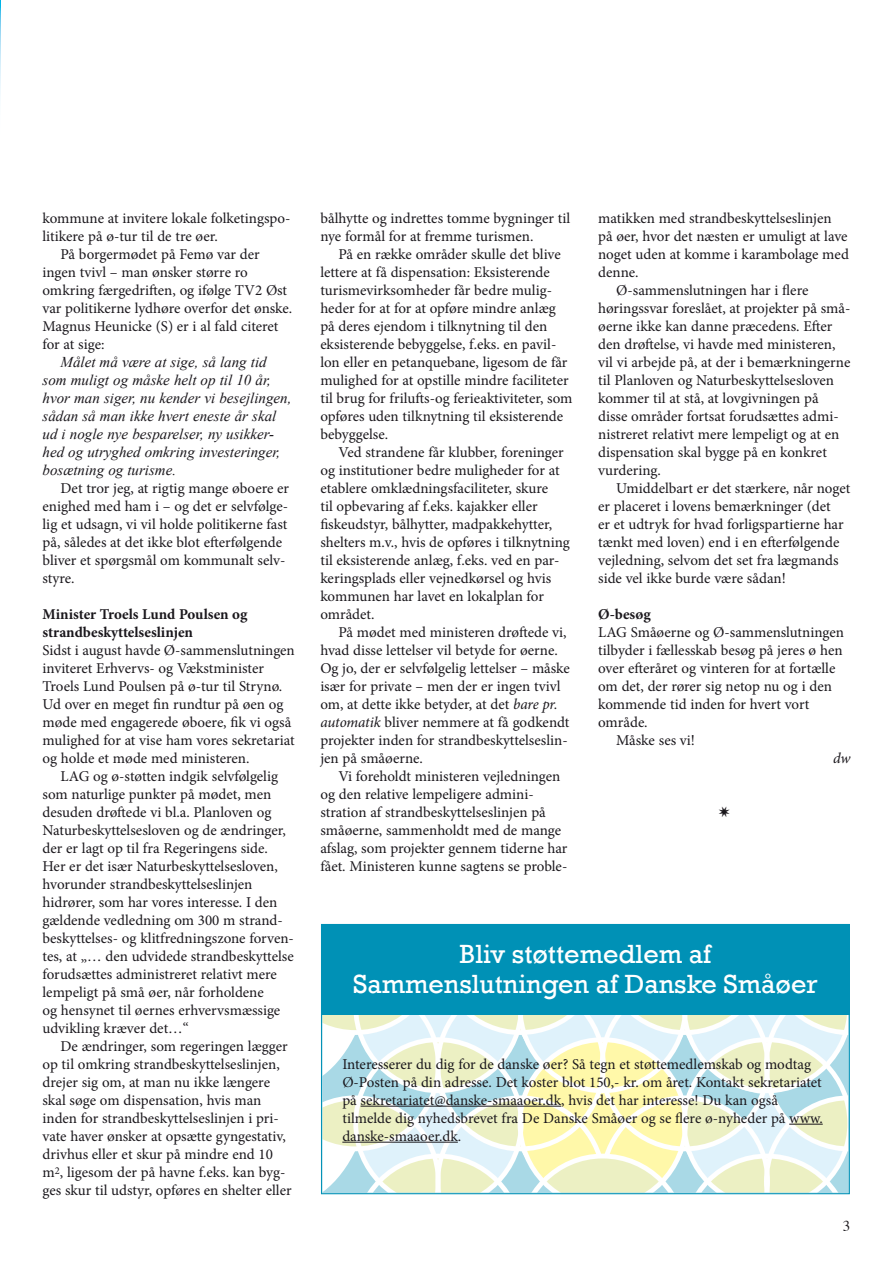
<style>
.page{position:relative;width:893px;height:1263px;background:#fff}
.page>*{position:absolute;margin:0;border:0;box-sizing:border-box;transform-origin:0 0}
.t1{font:27px/30px "Rockwell";color:#fff;text-align:center}
.t2{font:15px/18px "Minion Pro";color:#1a171c}
.t3{font:italic 15px/18px "Times New Roman";color:#1a171c}
.t4{font:700 15px/18px "Minion Pro";color:#1a171c}
.t5{font:italic 15px "Minion Pro";color:#1a171c}
.t6{font:15px "Times";color:#1a171c}
.s1{font-style:italic}
</style>
<div class="page">
<svg style="left:0;top:0;width:1px;height:97px"></svg>
<svg style="left:324px;top:1014px;width:523px;height:177px"></svg>
<div style="left:321px;top:924px;width:529px;height:90px;background:#0091b6"></div>
<hr style="left:361px;top:1106px;width:200px;height:1px;background:#1a171c">
<hr style="left:789px;top:1124px;width:34px;height:1px;background:#1a171c">
<hr style="left:342px;top:1142px;width:116px;height:1px;background:#1a171c">
<div style="left:321px;top:924px;width:529px;height:270px;border:1px solid #0091b6"></div>
<p class="t2" style="left:43px;top:209px;width:249px">kommune at invitere lokale folketingspo-</p>
<p class="t2" style="left:43px;top:227px;width:177px">litikere på ø-tur til de tre øer.</p>
<p class="t2" style="left:61px;top:245px;width:201px">På borgermødet på Femø var der</p>
<p class="t2" style="left:43px;top:263px;width:207px">ingen tvivl – man ønsker større ro</p>
<p class="t2" style="left:43px;top:281px;width:246px">omkring færgedriften, og ifølge TV2 Øst</p>
<p class="t2" style="left:43px;top:299px;width:251px">var politikerne lydhøre overfor det ønske.</p>
<p class="t2" style="left:43px;top:317px;width:238px">Magnus Heunicke (S) er i al fald citeret</p>
<p class="t2" style="left:43px;top:335px;width:63px">for at sige:</p>
<p class="t3" style="left:43px;top:352px;width:250px;text-indent:18px">Målet må være at sige, så lang tid som muligt og måske helt op til 10 år, hvor man siger, nu kender vi besejlingen, sådan så man ikke hvert eneste år skal ud i nogle nye besparelser, ny usikker&shy;hed og utryghed omkring investeringer, bosætning og turisme.</p>
<p class="t2" style="left:43px;top:479px;width:248px;text-indent:18px">Det tror jeg, at rigtig mange øboere er enighed med ham i – og det er selvfølge&shy;lig et udsagn, vi vil holde politikerne fast på, således at det ikke blot efterfølgende bliver et spørgsmål om kommunalt selv&shy;styre.</p>
<p class="t4" style="left:43px;top:605px;width:207px">Minister Troels Lund Poulsen og strandbeskyttelseslinjen</p>
<p class="t2" style="left:43px;top:641px;width:254px">Sidst i august havde Ø-sammenslutningen inviteret Erhvervs- og Vækstminister Troels Lund Poulsen på ø-tur til Strynø.<br>Ud over en meget fin rundtur på øen og møde med engagerede øboere, fik vi også mulighed for at vise ham vores sekretariat og holde et møde med ministeren.</p>
<p class="t2" style="left:43px;top:767px;width:253px;text-indent:18px">LAG og ø-støtten indgik selvfølgelig som naturlige punkter på mødet, men desuden drøftede vi bl.a. Planloven og Naturbeskyttelsesloven og de ændringer, der er lagt op til fra Regeringens side.<br>Her er det især Naturbeskyttelsesloven, hvorunder strandbeskyttelseslinjen hidrører, som har vores interesse. I den gældende vedledning om 300 m strand&shy;beskyttelses- og klitfredningszone forven&shy;tes, at „… den udvidede strandbeskyttelse forudsættes administreret relativt mere lempeligt på små øer, når forholdene<br>og hensynet til øernes erhvervsmæssige udvikling kræver det…“</p>
<p class="t2" style="left:43px;top:1037px;width:251px;text-indent:18px">De ændringer, som regeringen lægger op til omkring strandbeskyttelseslinjen, drejer sig om, at man nu ikke længere skal søge om dispensation, hvis man inden for strandbeskyttelseslinjen i pri&shy;vate haver ønsker at opsætte gyngestativ, drivhus eller et skur på mindre end 10 m<sup>2</sup>, ligesom der på havne f.eks. kan byg&shy;ges skur til udstyr, opføres en shelter eller</p>
<p class="t2" style="left:320px;top:209px;width:251px">bålhytte og indrettes tomme bygninger til nye formål for at fremme turismen.</p>
<p class="t2" style="left:320px;top:245px;width:254px;text-indent:18px">På en række områder skulle det blive lettere at få dispensation: Eksisterende turismevirksomheder får bedre mulig&shy;heder for at for at opføre mindre anlæg på deres ejendom i tilknytning til den eksisterende bebyggelse, f.eks. en pavil&shy;lon eller en petanquebane, ligesom de får mulighed for at opstille mindre faciliteter til brug for frilufts-og ferieaktiviteter, som opføres uden tilknytning til eksisterende bebyggelse.</p>
<p class="t2" style="left:320px;top:443px;width:251px;text-indent:18px">Ved strandene får klubber, foreninger og institutioner bedre muligheder for at etablere omklædningsfaciliteter, skure<br>til opbevaring af f.eks. kajakker eller fiskeudstyr, bålhytter, madpakkehytter, shelters m.v., hvis de opføres i tilknytning til eksisterende anlæg, f.eks. ved en par&shy;keringsplads eller vejnedkørsel og hvis kommunen har lavet en lokalplan for området.</p>
<p class="t2" style="left:320px;top:623px;width:251px;text-indent:18px">På mødet med ministeren drøftede vi, hvad disse lettelser vil betyde for øerne.<br>Og jo, der er selvfølgelig lettelser – måske især for private – men der er ingen tvivl om, at dette ikke betyder, at det <span class="s1">bare pr. automatik</span> bliver nemmere at få godkendt projekter inden for strandbeskyttelseslin&shy;jen på småøerne.</p>
<p class="t2" style="left:320px;top:767px;width:249px;text-indent:18px">Vi foreholdt ministeren vejledningen og den relative lempeligere admini&shy;stration af strandbeskyttelseslinjen på småøerne, sammenholdt med de mange afslag, som projekter gennem tiderne har fået. Ministeren kunne sagtens se proble-</p>
<p class="t2" style="left:598px;top:209px;width:235px">matikken med strandbeskyttelseslinjen</p>
<p class="t2" style="left:598px;top:227px;width:251px">på øer, hvor det næsten er umuligt at lave</p>
<p class="t2" style="left:598px;top:245px;width:252px">noget uden at komme i karambolage med</p>
<p class="t2" style="left:598px;top:263px;width:42px">denne.</p>
<p class="t2" style="left:616px;top:281px;width:194px">Ø-sammenslutningen har i flere</p>
<p class="t2" style="left:598px;top:299px;width:254px">høringssvar foreslået, at projekter på små-</p>
<p class="t2" style="left:598px;top:317px;width:236px">øerne ikke kan danne præcedens. Efter</p>
<p class="t2" style="left:598px;top:335px;width:239px">den drøftelse, vi havde med ministeren,</p>
<p class="t2" style="left:598px;top:353px;width:254px">vil vi arbejde på, at der i bemærkningerne</p>
<p class="t2" style="left:598px;top:371px;width:237px">til Planloven og Naturbeskyttelsesloven</p>
<p class="t2" style="left:598px;top:389px;width:222px">kommer til at stå, at lovgivningen på</p>
<p class="t2" style="left:598px;top:407px;width:242px">disse områder fortsat forudsættes admi-</p>
<p class="t2" style="left:598px;top:425px;width:243px">nistreret relativt mere lempeligt og at en</p>
<p class="t2" style="left:598px;top:443px;width:230px">dispensation skal bygge på en konkret</p>
<p class="t2" style="left:598px;top:461px;width:64px">vurdering.</p>
<p class="t2" style="left:616px;top:479px;width:236px">Umiddelbart er det stærkere, når noget</p>
<p class="t2" style="left:598px;top:497px;width:234px">er placeret i lovens bemærkninger (det</p>
<p class="t2" style="left:598px;top:515px;width:247px">er et udtryk for hvad forligspartierne har</p>
<p class="t2" style="left:598px;top:533px;width:243px">tænkt med loven) end i en efterfølgende</p>
<p class="t2" style="left:598px;top:551px;width:242px">vejledning, selvom det set fra lægmands</p>
<p class="t2" style="left:598px;top:569px;width:189px">side vel ikke burde være sådan!</p>
<p class="t4" style="left:598px;top:605px;width:54px">Ø-besøg</p>
<p class="t2" style="left:598px;top:623px;width:247px">LAG Småøerne og Ø-sammenslutningen</p>
<p class="t2" style="left:598px;top:641px;width:246px">tilbyder i fællesskab besøg på jeres ø hen</p>
<p class="t2" style="left:598px;top:659px;width:239px">over efteråret og vinteren for at fortælle</p>
<p class="t2" style="left:598px;top:677px;width:235px">om det, der rører sig netop nu og i den</p>
<p class="t2" style="left:598px;top:695px;width:213px">kommende tid inden for hvert vort</p>
<p class="t2" style="left:598px;top:713px;width:51px">område.</p>
<p class="t2" style="left:616px;top:731px;width:80px">Måske ses vi!</p>
<p class="t5" style="left:833px;top:747px;width:19px">dw</p>
<h1 class="t1" style="left:353px;top:940px;width:466px">Bliv støttemedlem af<br>Sammenslutningen af Danske Småøer</h1>
<p class="t2" style="left:342px;top:1055px;width:482px">Interesserer du dig for de danske øer? Så tegn et støttemedlemskab og modtag Ø-Posten på din adresse. Det koster blot 150,- kr. om året. Kontakt sekretariatet på sekretariatet@danske-smaaoer.dk, hvis det har interesse! Du kan også tilmelde dig nyhedsbrevet fra De Danske Småøer og se flere ø-nyheder på www. danske-smaaoer.dk.</p>
<p class="t6" style="left:843px;top:1211px;width:9px">3</p>
</div>
